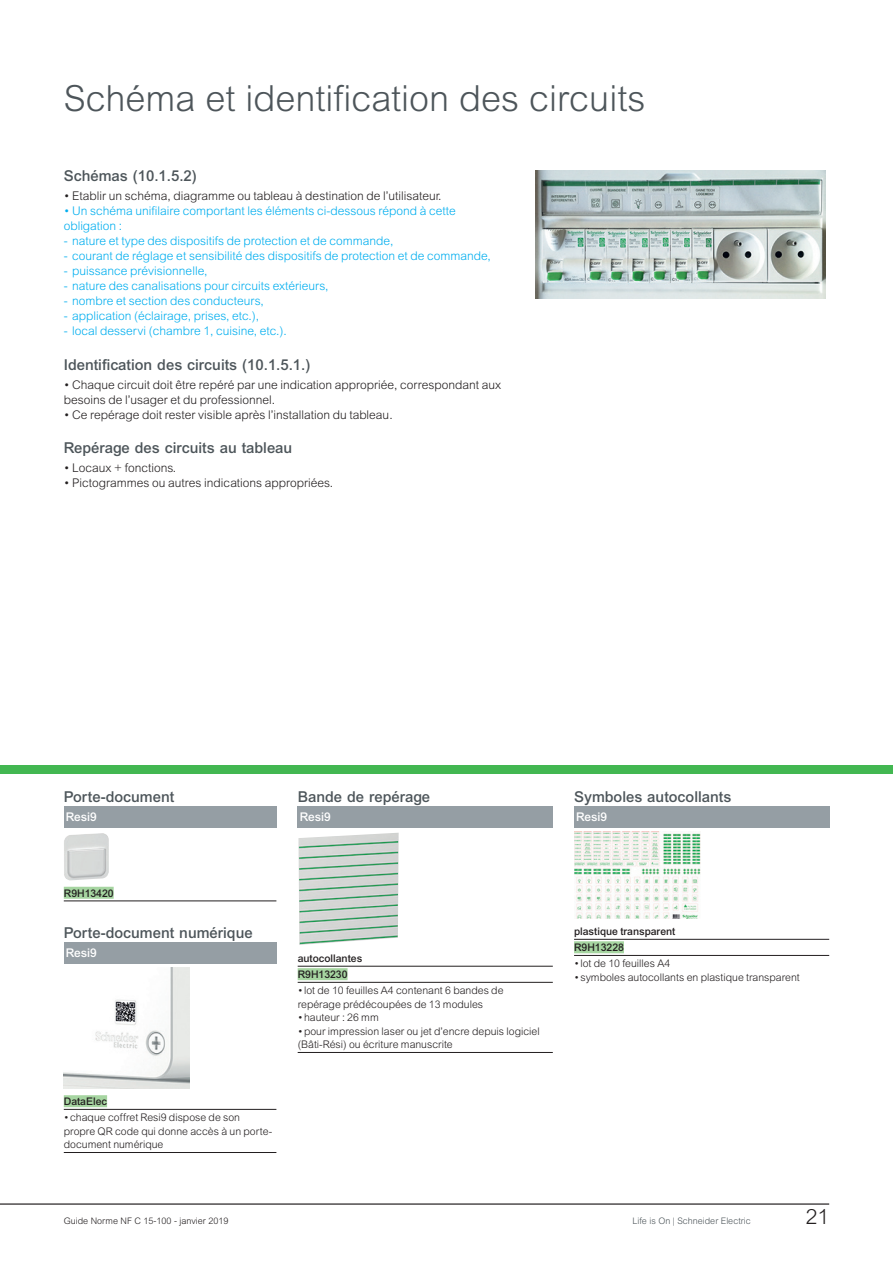
<style>
.page{position:relative;width:893px;height:1263px;background:#fff}
.page>*{position:absolute;margin:0;border:0;box-sizing:border-box;transform-origin:0 0}
.t1{font:300 36px "Arial MT Std";color:#4d555a}
.t2{font:300 21px "Arial MT Std";color:#231f20}
.t3{font:500 15px "Arial MT Std";color:#4d555a}
.t4{font:300 12px/15px "Arial MT Std";color:#00aeef}
.t5{font:300 12px/15px "Arial MT Std";color:#231f20}
.t6{font:500 12px "Arial MT Std";color:#fff}
.t7{font:300 10.5px/13.5px "Arial MT Std";color:#231f20}
.t8{font:500 10.5px/16.2px "Arial MT Std";color:#231f20}
.t9{font:300 9px "Arial MT Std";color:#231f20}
.t10{font:300 9px "Arial MT Std";color:#4d555a}
</style>
<div class="page">
<div style="left:64px;top:806px;width:212px;height:21px;background:#959ea4"></div>
<hr style="left:64px;top:901px;width:212px;height:1px;background:#231f20">
<img style="left:64px;top:833px;width:45px;height:47px">
<div style="left:64px;top:887px;width:50px;height:12px;background:#a6d5a1"></div>
<div style="left:64px;top:942px;width:212px;height:21px;background:#959ea4"></div>
<hr style="left:64px;top:1109px;width:212px;height:1px;background:#231f20">
<hr style="left:64px;top:1152px;width:212px;height:1px;background:#231f20">
<img style="left:64px;top:967px;width:125px;height:122px">
<div style="left:64px;top:1095px;width:43px;height:12px;background:#a6d5a1"></div>
<div style="left:298px;top:806px;width:255px;height:21px;background:#959ea4"></div>
<hr style="left:298px;top:966px;width:255px;height:1px;background:#231f20">
<hr style="left:298px;top:982px;width:255px;height:1px;background:#231f20">
<hr style="left:298px;top:1052px;width:255px;height:1px;background:#231f20">
<img style="left:298px;top:833px;width:101px;height:112px">
<div style="left:298px;top:968px;width:50px;height:12px;background:#a6d5a1"></div>
<div style="left:574px;top:806px;width:255px;height:21px;background:#959ea4"></div>
<hr style="left:574px;top:939px;width:255px;height:1px;background:#231f20">
<hr style="left:574px;top:955px;width:255px;height:1px;background:#231f20">
<img style="left:574px;top:832px;width:126px;height:87px">
<div style="left:574px;top:941px;width:50px;height:12px;background:#a6d5a1"></div>
<div style="left:0;top:765px;width:893px;height:9px;background:#42b751"></div>
<img style="left:536px;top:170px;width:289px;height:128px">
<hr style="left:0;top:1203px;width:829px;height:2px;background:#231f20">
<h1 class="t1" style="left:64px;top:85px;width:583px">Schéma et identification des circuits</h1>
<p class="t3" style="left:64px;top:170px;width:135px">Schémas (10.1.5.2)</p>
<p class="t5" style="left:64px;top:190px;width:379px">• Etablir un schéma, diagramme ou tableau à destination de l’utilisateur.</p>
<p class="t4" style="left:64px;top:205px;width:393px">• Un schéma unifilaire comportant les éléments ci-dessous répond à cette obligation :</p>
<p class="t4" style="left:64px;top:235px;width:331px">- nature et type des dispositifs de protection et de commande,</p>
<p class="t4" style="left:64px;top:250px;width:429px">- courant de réglage et sensibilité des dispositifs de protection et de commande,</p>
<p class="t4" style="left:64px;top:265px;width:145px">- puissance prévisionnelle,</p>
<p class="t4" style="left:64px;top:280px;width:266px">- nature des canalisations pour circuits extérieurs,</p>
<p class="t4" style="left:64px;top:295px;width:201px">- nombre et section des conducteurs,</p>
<p class="t4" style="left:64px;top:310px;width:197px">- application (éclairage, prises, etc.),</p>
<p class="t4" style="left:64px;top:325px;width:225px">- local desservi (chambre 1, cuisine, etc.).</p>
<p class="t3" style="left:64px;top:359px;width:248px">Identification des circuits (10.1.5.1.)</p>
<p class="t5" style="left:64px;top:378px;width:439px">• Chaque circuit doit être repéré par une indication appropriée, correspondant aux besoins de l’usager et du professionnel.</p>
<p class="t5" style="left:64px;top:408px;width:330px">• Ce repérage doit rester visible après l’installation du tableau.</p>
<p class="t3" style="left:64px;top:442px;width:230px">Repérage des circuits au tableau</p>
<p class="t5" style="left:64px;top:462px;width:114px">• Locaux + fonctions.</p>
<p class="t5" style="left:64px;top:477px;width:271px">• Pictogrammes ou autres indications appropriées.</p>
<p class="t3" style="left:64px;top:791px;width:112px">Porte-document</p>
<p class="t6" style="left:66px;top:813px;width:32px">Resi9</p>
<p class="t3" style="left:298px;top:791px;width:134px">Bande de repérage</p>
<p class="t6" style="left:300px;top:813px;width:32px">Resi9</p>
<p class="t8" style="left:64px;top:886px;width:51px">R9H13420</p>
<p class="t3" style="left:64px;top:927px;width:190px">Porte-document numérique</p>
<p class="t6" style="left:66px;top:948px;width:32px">Resi9</p>
<p class="t8" style="left:64px;top:1094px;width:45px">DataElec</p>
<p class="t7" style="left:64px;top:1112px;width:210px">•chaque coffret Resi9 dispose de son propre QR code qui donne accès à un porte&shy;document numérique</p>
<p class="t8" style="left:298px;top:951px;width:66px">autocollantes<br>R9H13230</p>
<p class="t7" style="left:298px;top:985px;width:207px">•lot de 10 feuilles A4 contenant 6 bandes de repérage prédécoupées de 13 modules</p>
<p class="t7" style="left:298px;top:1012px;width:83px">•hauteur : 26 mm</p>
<p class="t7" style="left:298px;top:1025px;width:244px">•pour impression laser ou jet d’encre depuis logiciel (Bâti-Rési) ou écriture manuscrite</p>
<p class="t3" style="left:574px;top:791px;width:159px">Symboles autocollants</p>
<p class="t6" style="left:576px;top:813px;width:32px">Resi9</p>
<p class="t8" style="left:574px;top:924px;width:103px">plastique transparent<br>R9H13228</p>
<p class="t7" style="left:574px;top:958px;width:98px">•lot de 10 feuilles A4</p>
<p class="t7" style="left:574px;top:971px;width:227px">•symboles autocollants en plastique transparent</p>
<p class="t9" style="left:64px;top:1218px;width:166px">Guide Norme NF C 15-100 - janvier 2019</p>
<p class="t10" style="left:632px;top:1218px;width:120px">Life is On | Schneider Electric</p>
<h2 class="t2" style="left:806px;top:1209px;width:25px">21</h2>
</div>
